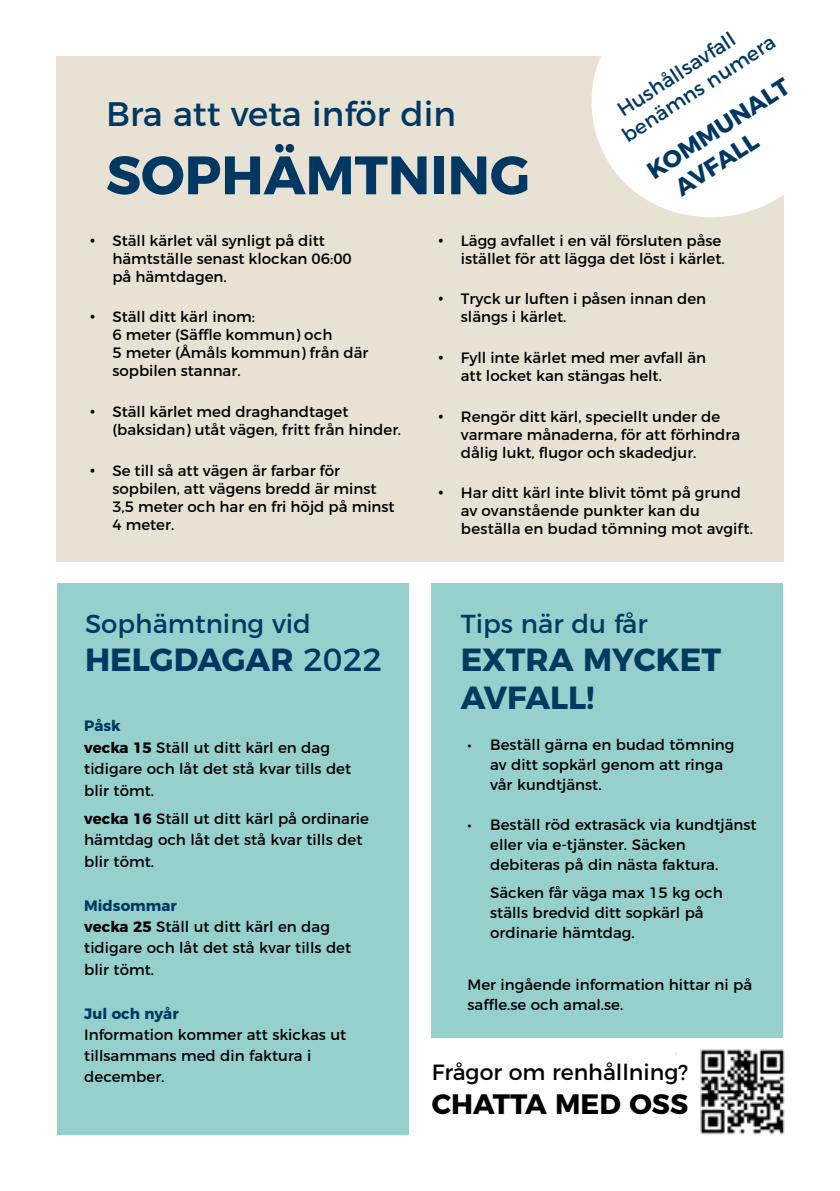
<style>
.page{position:relative;width:840px;height:1191px;background:#fff}
.page>*{position:absolute;margin:0;border:0;box-sizing:border-box;transform-origin:0 0}
.t1{font:700 54px "Montserrat";color:#003863}
.t2{font:34px "Montserrat";color:#003863}
.t3{font:700 32px/38px "Montserrat";color:#003a5e}
.t4{font:700 32px "Montserrat";color:#003863}
.t5{font:700 28px "Montserrat";color:#000}
.t6{font:26px "Montserrat";color:#003863}
.t7{font:26px "Montserrat";color:#003a5e}
.t8{font:700 24px/28.8px "Montserrat";color:#003863}
.t9{font:22px "Montserrat";color:#000}
.t10{font:20px/24px "Montserrat";color:#003863}
.t11{font:15px/18px "Montserrat";color:#000}
.t12{font:700 15px "Montserrat";color:#003863}
.s1{font-size:20px}
.s2{font-weight:400}
.s3{font-weight:700;color:#003863}
.s4{font-weight:700}
</style>
<div class="page">
<img style="left:675px;top:1049px;width:110px;height:85px">
<div style="left:431px;top:1059px;width:262px;height:66px;background:#fff"></div>
<div style="left:431px;top:583px;width:351px;height:454px;background:#95d0cd"></div>
<div style="left:57px;top:583px;width:351px;height:551px;background:#95d0cd"></div>
<div style="left:56px;top:57px;width:727px;height:505px;background:#e7e2d3"></div>
<svg style="left:575px;top:56px;width:209px;height:175px;fill:#fff"></svg>
<h3 class="t10" style="left:603px;top:105px;width:179px;text-indent:10px;rotate:-33deg">Hushållsavfall benämns numera</h3>
<h3 class="t8" style="left:652px;top:152px;width:152px;text-indent:-14px;rotate:-33deg">KOMMUNALT<br>AVFALL</h3>
<h2 class="t2" style="left:106px;top:87px;width:351px">Bra att veta inför din</h2>
<h1 class="t1" style="left:106px;top:131px;width:425px">SOPHÄMTNING</h1>
<p class="t11" style="left:112px;top:230px;width:241px;text-indent:-23px"><span class="s1">•</span> Ställ kärlet väl synligt på ditt hämtställe senast klockan 06:00 på hämtdagen.</p>
<p class="t11" style="left:112px;top:307px;width:257px;text-indent:-23px"><span class="s1">•</span> Ställ ditt kärl inom:<br>6 meter (Säffle kommun) och<br>5 meter (Åmåls kommun) från där sopbilen stannar.</p>
<p class="t11" style="left:112px;top:401px;width:290px;text-indent:-23px"><span class="s1">•</span> Ställ kärlet med draghandtaget (baksidan) utåt vägen, fritt från hinder.</p>
<p class="t11" style="left:112px;top:460px;width:284px;text-indent:-23px"><span class="s1">•</span> Se till så att vägen är farbar för sopbilen, att vägens bredd är minst<br>3,5 meter och har en fri höjd på minst<br>4 meter.</p>
<p class="t11" style="left:438px;top:230px;width:288px;text-align:right"><span class="s1">•</span> Lägg avfallet i en väl försluten påse istället för att lägga det löst i kärlet.</p>
<p class="t11" style="left:460px;top:289px;width:247px;text-indent:-23px"><span class="s1">•</span> Tryck ur luften i påsen innan den slängs i kärlet.</p>
<p class="t11" style="left:460px;top:347px;width:247px;text-indent:-23px"><span class="s1">•</span> Fyll inte kärlet med mer avfall än att locket kan stängas helt.</p>
<p class="t11" style="left:460px;top:406px;width:281px;text-indent:-23px"><span class="s1">•</span> Rengör ditt kärl, speciellt under de varmare månaderna, för att förhindra dålig lukt, flugor och skadedjur.</p>
<p class="t11" style="left:460px;top:483px;width:294px;text-indent:-23px"><span class="s1">•</span> Har ditt kärl inte blivit tömt på grund av ovanstående punkter kan du beställa en budad tömning mot avgift.</p>
<h3 class="t6" style="left:85px;top:603px;width:227px">Sophämtning vid</h3>
<h3 class="t4" style="left:85px;top:633px;width:298px">HELGDAGAR <span class="s2">2022</span></h3>
<p class="t11" style="left:84px;top:713px;width:268px;line-height:21.6px"><span class="s3">Påsk<br></span><span class="s4">vecka 15</span> Ställ ut ditt kärl en dag tidigare och låt det stå kvar tills det blir tömt.</p>
<p class="t11" style="left:84px;top:806px;width:286px;line-height:21.6px"><span class="s4">vecka 16</span> Ställ ut ditt kärl på ordinarie hämtdag och låt det stå kvar tills det blir tömt.</p>
<p class="t11" style="left:84px;top:893px;width:268px;line-height:21.4px"><span class="s3">Midsommar<br></span><span class="s4">vecka 25</span> Ställ ut ditt kärl en dag tidigare och låt det stå kvar tills det blir tömt.</p>
<p class="t12" style="left:84px;top:1001px;width:96px">Jul och nyår</p>
<p class="t11" style="left:84px;top:1022px;width:263px;line-height:21px">Information kommer att skickas ut tillsammans med din faktura i december.</p>
<h3 class="t7" style="left:460px;top:603px;width:188px">Tips när du får</h3>
<h3 class="t3" style="left:460px;top:638px;width:262px">EXTRA MYCKET<br>AVFALL!</h3>
<p class="t11" style="left:490px;top:733px;width:246px;line-height:20px;text-indent:-23px">• Beställ gärna en budad tömning av ditt sopkärl genom att ringa vår kundtjänst.</p>
<p class="t11" style="left:490px;top:813px;width:268px;line-height:20px;text-indent:-23px">• Beställ röd extrasäck via kundtjänst eller via e-tjänster. Säcken debiteras på din nästa faktura.</p>
<p class="t11" style="left:490px;top:881px;width:234px;line-height:20px">Säcken får väga max 15 kg och ställs bredvid ditt sopkärl på ordinarie hämtdag.</p>
<p class="t11" style="left:467px;top:973px;width:286px;line-height:20px">Mer ingående information hittar ni på saffle.se och amal.se.</p>
<h3 class="t9" style="left:431px;top:1055px;width:258px">Frågor om renhållning?</h3>
<h3 class="t5" style="left:431px;top:1081px;width:258px">CHATTA MED OSS</h3>
</div>
